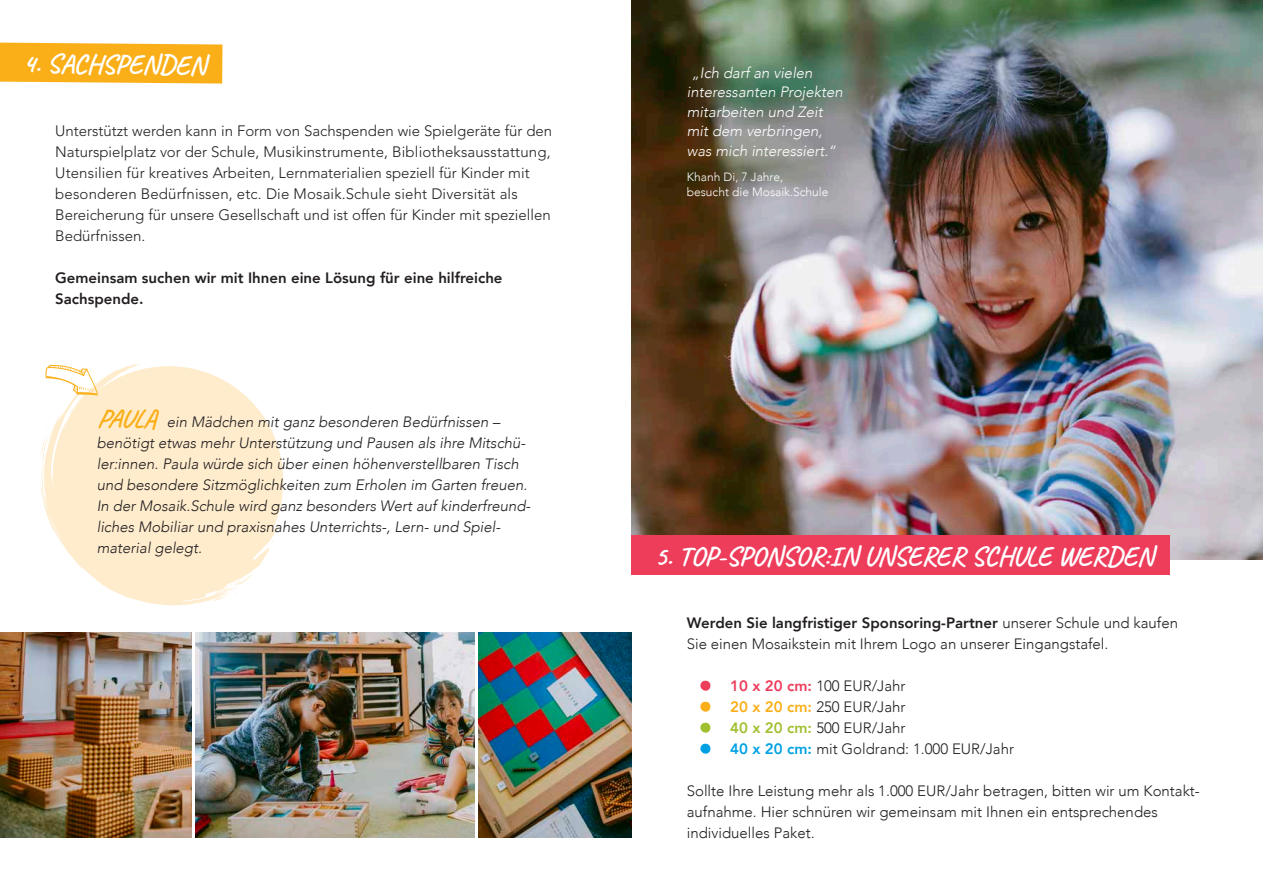
<style>
.page{position:relative;width:1263px;height:893px;background:#fff}
.page>*{position:absolute;margin:0;border:0;box-sizing:border-box;transform-origin:0 0}
.t1{font:700 27px "Caveat";color:#fff}
.t2{font:300 15px/21px "Avenir";color:#231f20}
.t3{font:300 15px/21px "Avenir LT Std";color:#231f20}
.t4{font:italic 300 15px/21px "Avenir";color:#231f20}
.t5{font:italic 300 15px/19.5px "Avenir";color:#fff}
.t6{font:800 15px/21px "Avenir";color:#231f20}
.t7{font:300 12px/14.4px "Avenir";color:#fff}
.s1{font-family:"Caveat";font-weight:700;font-size:25.5px;color:#faaf18}
.s2{font-weight:800}
.s3{font-weight:800;color:#ee3c5b}
.s4{font-weight:800;color:#faaf18}
.s5{font-weight:800;color:#a1c030}
.s6{font-weight:800;color:#00a1e3}
</style>
<div class="page">
<svg style="left:41px;top:364px;width:242px;height:241px;fill:#feeccd"></svg>
<svg style="left:45px;top:365px;width:53px;height:30px"></svg>
<svg style="left:700px;top:681px;width:10px;height:10px"></svg>
<svg style="left:700px;top:702px;width:10px;height:10px"></svg>
<svg style="left:700px;top:723px;width:10px;height:10px"></svg>
<svg style="left:700px;top:744px;width:10px;height:10px"></svg>
<svg style="left:0;top:43px;width:222px;height:41px;background:#fab223"></svg>
<img style="left:631px;top:0;width:632px;height:559px">
<div style="left:631px;top:535px;width:539px;height:39px;background:#ee3c5b"></div>
<img style="left:0;top:632px;width:191px;height:206px">
<img style="left:479px;top:632px;width:152px;height:206px">
<img style="left:195px;top:632px;width:280px;height:206px">
<h1 class="t1" style="left:24px;top:46px;width:184px;rotate:1deg">4. SACHSPENDEN</h1>
<p class="t3" style="left:55px;top:120px;width:498px">Unterstützt werden kann in Form von Sachspenden wie Spielgeräte für den Naturspielplatz vor der Schule, Musikinstrumente, Bibliotheksausstattung, Utensilien für kreatives Arbeiten, Lernmaterialien speziell für Kinder mit besonderen Bedürfnissen, etc. Die Mosaik.Schule sieht Diversität als Bereicherung für unsere Gesellschaft und ist offen für Kinder mit speziellen Bedürfnissen.</p>
<p class="t6" style="left:55px;top:267px;width:449px">Gemeinsam suchen wir mit Ihnen eine Lösung für eine hilfreiche<br>Sachspende.</p>
<p class="t4" style="left:97px;top:411px;width:435px"><span class="s1">PAULA</span> ein Mädchen mit ganz besonderen Bedürfnissen – benötigt etwas mehr Unterstützung und Pausen als ihre Mitschü&shy;ler:innen. Paula würde sich über einen höhenverstellbaren Tisch und besondere Sitzmöglichkeiten zum Erholen im Garten freuen.<br>In der Mosaik.Schule wird ganz besonders Wert auf kinderfreund&shy;liches Mobiliar und praxisnahes Unterrichts-, Lern- und Spiel&shy;material gelegt.</p>
<p class="t5" style="left:687px;top:63px;width:157px;text-indent:5px">„Ich darf an vielen interessanten Projekten mitarbeiten und Zeit mit dem verbringen, was mich interessiert.“</p>
<p class="t7" style="left:687px;top:170px;width:143px">Khanh Di, 7 Jahre,<br>besucht die Mosaik.Schule</p>
<h1 class="t1" style="left:655px;top:539px;width:500px">5. TOP-SPONSOR:IN UNSERER SCHULE WERDEN</h1>
<p class="t2" style="left:687px;top:612px;width:493px"><span class="s2">Werden Sie langfristiger Sponsoring-Partner</span> unserer Schule und kaufen<br>Sie einen Mosaikstein mit Ihrem Logo an unserer Eingangstafel.</p>
<p class="t2" style="left:730px;top:675px;width:285px"><span class="s3">10 x 20 cm:</span> 100 EUR/Jahr<br><span class="s4">20 x 20 cm:</span> 250 EUR/Jahr<br><span class="s5">40 x 20 cm:</span> 500 EUR/Jahr<br><span class="s6">40 x 20 cm:</span> mit Goldrand: 1.000 EUR/Jahr</p>
<p class="t2" style="left:687px;top:780px;width:515px">Sollte Ihre Leistung mehr als 1.000 EUR/Jahr betragen, bitten wir um Kontakt&shy;aufnahme. Hier schnüren wir gemeinsam mit Ihnen ein entsprechendes individuelles Paket.</p>
</div>
